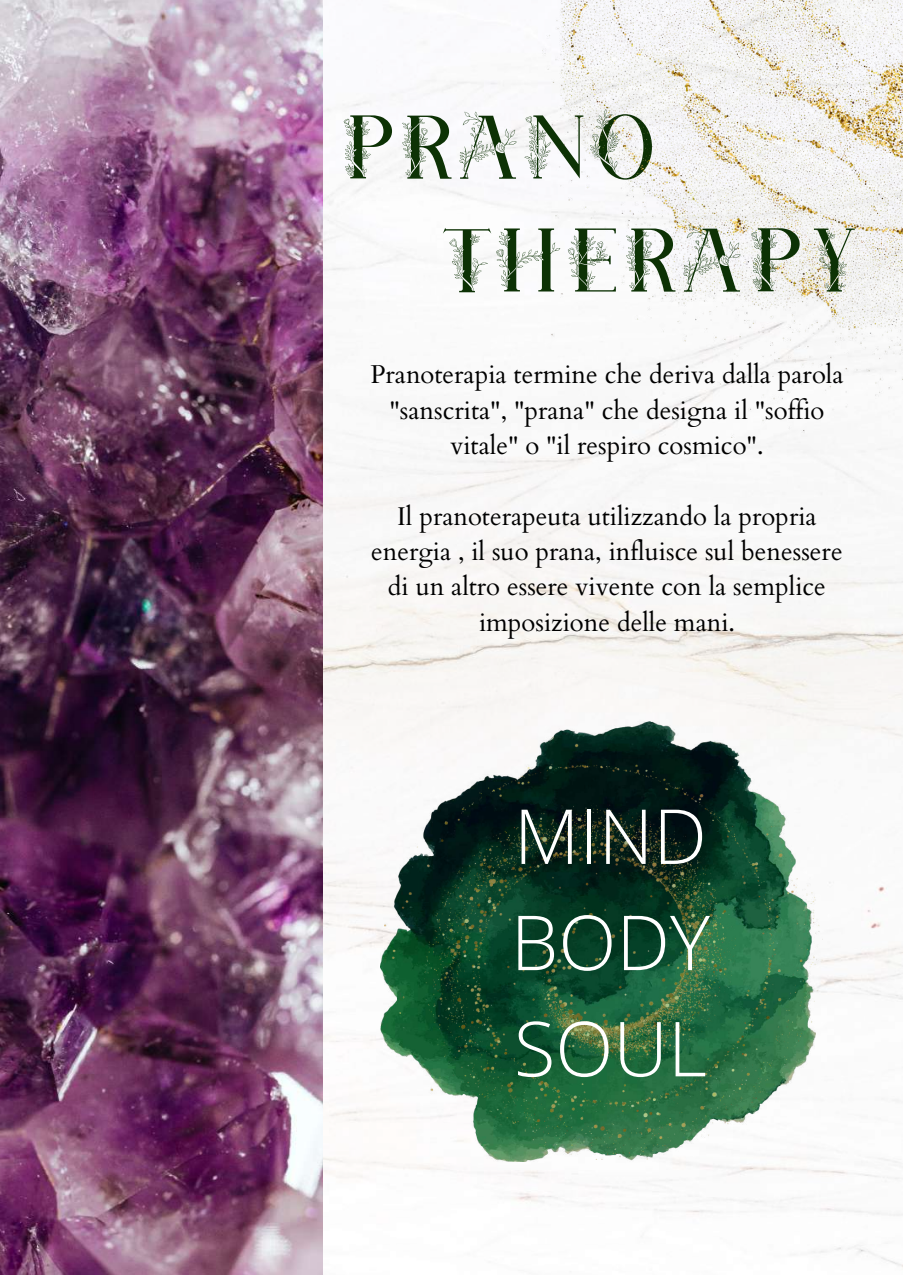
<style>
.page{position:relative;width:903px;height:1275px;background:#fff}
.page>*{position:absolute;margin:0;border:0;box-sizing:border-box;transform-origin:0 0}
.t1{font:94.15px "Plante";color:#0d3205}
.t2{font:300 75.95px/106.2px "Open Sans";color:#fff;text-align:justify}
.t3{font:25.72px/35.4px "Cardo";color:#000;text-align:center}
</style>
<div class="page">
<img style="left:323px;top:42px;width:580px;height:1226px">
<img style="left:0;top:0;width:323px;height:1274px">
<img style="left:384px;top:724px;width:439px;height:435px">
<img style="left:543px;top:0;width:360px;height:437px">
<h1 class="t1" style="left:337px;top:96px;width:319px">PRANO</h1>
<h1 class="t1" style="left:439px;top:209px;width:425px">THERAPY</h1>
<p class="t3" style="left:370px;top:357px;width:475px">Pranoterapia termine che deriva dalla parola "sanscrita", "prana" che designa il "soffio vitale" o "il respiro cosmico".</p>
<p class="t3" style="left:371px;top:499px;width:473px">Il pranoterapeuta utilizzando la propria energia , il suo prana, influisce sul benessere di un altro essere vivente con la semplice imposizione delle mani.</p>
<h2 class="t2" style="left:511px;top:781px;width:201px">MIND BODY SOUL</h2>
</div>
